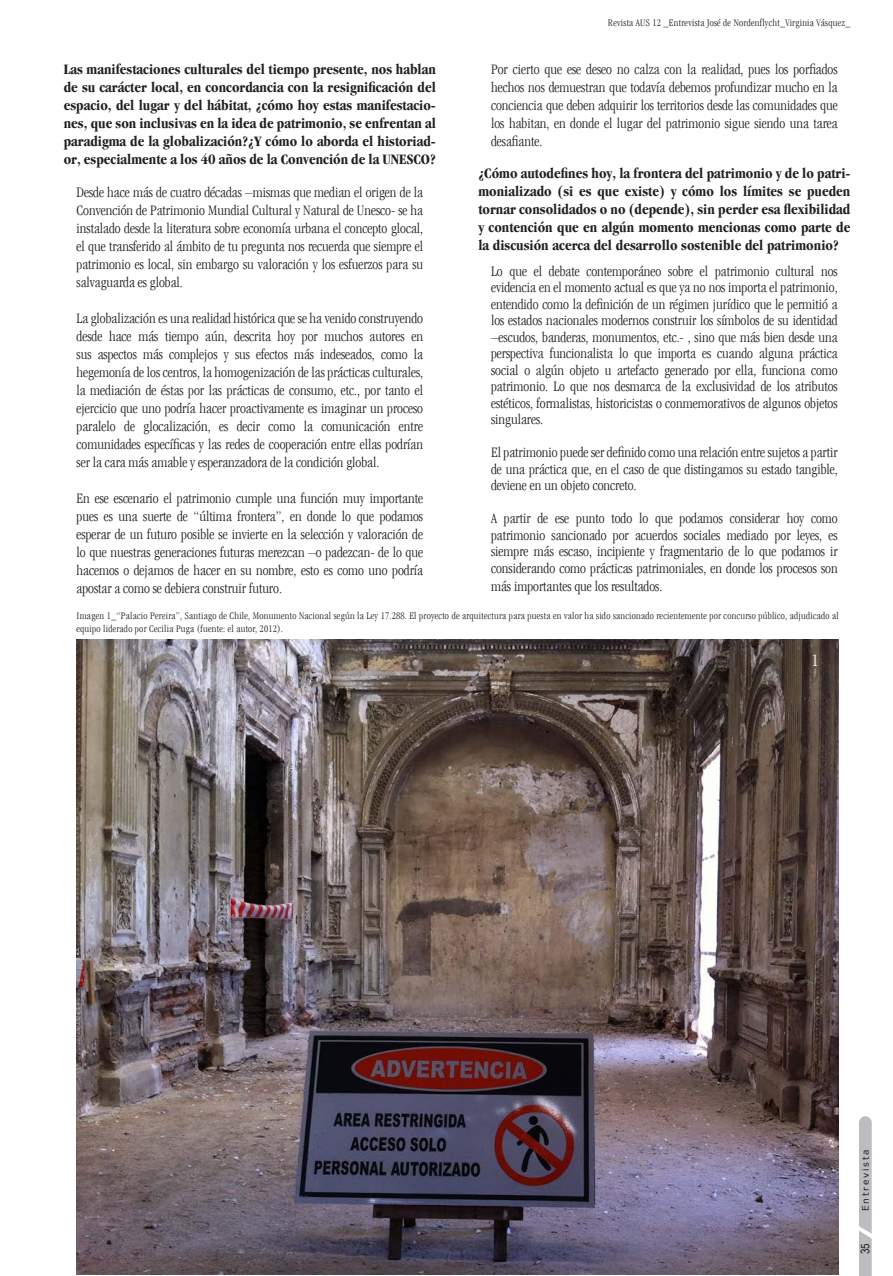
<style>
.page{position:relative;width:893px;height:1276px;background:#fff}
.page>*{position:absolute;margin:0;border:0;box-sizing:border-box;transform-origin:0 0}
.t1{font:300 condensed 18px "Garamond LT";color:#fff}
.t2{font:300 condensed 15px/18px "Garamond LT";color:#231f20;text-align:justify}
.t3{font:700 condensed 15px/18px "Garamond";color:#231f20;text-align:justify}
.t4{font:12px "Arial Narrow";color:#231f20}
.t5{font:300 condensed 10.5px/12.6px "Garamond LT";letter-spacing:.025em;color:#231f20}
.t6{font:9px "Verdana";letter-spacing:.2em;color:#231f20}
</style>
<div class="page">
<img style="left:77px;top:639px;width:762px;height:636px">
<svg style="left:859px;top:1116px;width:13px;height:160px;background:#bfc0c3"></svg>
<p class="t3" style="left:64px;top:60px;width:374px">Las manifestaciones culturales del tiempo presente, nos hablan de su carácter local, en concordancia con la resignificación del espacio, del lugar y del hábitat, ¿cómo hoy estas manifestacio&shy;nes, que son inclusivas en la idea de patrimonio, se enfrentan al paradigma de la globalización?¿Y cómo lo aborda el historiad&shy;or, especialmente a los 40 años de la Convención de la UNESCO?</p>
<p class="t2" style="left:77px;top:183px;width:348px">Desde hace más de cuatro décadas –mismas que median el origen de la Convención de Patrimonio Mundial Cultural y Natural de Unesco- se ha instalado desde la literatura sobre economía urbana el concepto glocal, el que transferido al ámbito de tu pregunta nos recuerda que siempre el patrimonio es local, sin embargo su valoración y los esfuerzos para su salvaguarda es global.</p>
<p class="t2" style="left:77px;top:309px;width:348px">La globalización es una realidad histórica que se ha venido construyendo desde hace más tiempo aún, descrita hoy por muchos autores en sus aspectos más complejos y sus efectos más indeseados, como la hegemonía de los centros, la homogenización de las prácticas culturales, la mediación de éstas por las prácticas de consumo, etc., por tanto el ejercicio que uno podría hacer proactivamente es imaginar un proceso paralelo de glocalización, es decir como la comunicación entre comunidades específicas y las redes de cooperación entre ellas podrían ser la cara más amable y esperanzadora de la condición global.</p>
<p class="t2" style="left:77px;top:489px;width:348px">En ese escenario el patrimonio cumple una función muy importante pues es una suerte de “última frontera”, en donde lo que podamos esperar de un futuro posible se invierte en la selección y valoración de lo que nuestras generaciones futuras merezcan –o padezcan- de lo que hacemos o dejamos de hacer en su nombre, esto es como uno podría apostar a como se debiera construir futuro.</p>
<p class="t5" style="left:608px;top:16px;width:244px">Revista AUS 12 _Entrevista José de Nordenflycht_Virginia Vásquez_</p>
<p class="t2" style="left:491px;top:61px;width:348px">Por cierto que ese deseo no calza con la realidad, pues los porfiados hechos nos demuestran que todavía debemos profundizar mucho en la conciencia que deben adquirir los territorios desde las comunidades que los habitan, en donde el lugar del patrimonio sigue siendo una tarea desafiante.</p>
<p class="t3" style="left:478px;top:164px;width:374px">¿Cómo autodefines hoy, la frontera del patrimonio y de lo patri-</p>
<p class="t3" style="left:478px;top:182px;width:374px">monializado (si es que existe) y cómo los límites se pueden tornar consolidados o no (depende), sin perder esa flexibilidad y contención que en algún momento mencionas como parte de la discusión acerca del desarrollo sostenible del patrimonio?</p>
<p class="t2" style="left:491px;top:263px;width:348px;line-height:16.5px">Lo que el debate contemporáneo sobre el patrimonio cultural nos evidencia en el momento actual es que ya no nos importa el patrimonio, entendido como la definición de un régimen jurídico que le permitió a los estados nacionales modernos construir los símbolos de su identidad –escudos, banderas, monumentos, etc.- , sino que más bien desde una perspectiva funcionalista lo que importa es cuando alguna práctica social o algún objeto u artefacto generado por ella, funciona como patrimonio. Lo que nos desmarca de la exclusividad de los atributos estéticos, formalistas, historicistas o conmemorativos de algunos objetos singulares.</p>
<p class="t2" style="left:491px;top:444px;width:348px;line-height:16.5px">El patrimonio puede ser definido como una relación entre sujetos a partir de una práctica que, en el caso de que distingamos su estado tangible, deviene en un objeto concreto.</p>
<p class="t2" style="left:491px;top:510px;width:348px;line-height:16.5px">A partir de ese punto todo lo que podamos considerar hoy como patrimonio sancionado por acuerdos sociales mediado por leyes, es siempre más escaso, incipiente y fragmentario de lo que podamos ir considerando como prácticas patrimoniales, en donde los procesos son</p>
<p class="t2" style="left:491px;top:577px;width:173px">más importantes que los resultados.</p>
<p class="t5" style="left:77px;top:609px;width:764px">Imagen 1_“Palacio Pereira”, Santiago de Chile, Monumento Nacional según la Ley 17.288. El proyecto de arquitectura para puesta en valor ha sido sancionado recientemente por concurso público, adjudicado al equipo liderado por Cecilia Puga (fuente: el autor, 2012).</p>
<p class="t1" style="left:811px;top:651px;width:9px">1</p>
<p class="t6" style="left:860px;top:1211px;width:63px;rotate:-90deg">Entrevista</p>
<p class="t4" style="left:856px;top:1254px;width:12px;rotate:-90deg">35</p>
</div>
